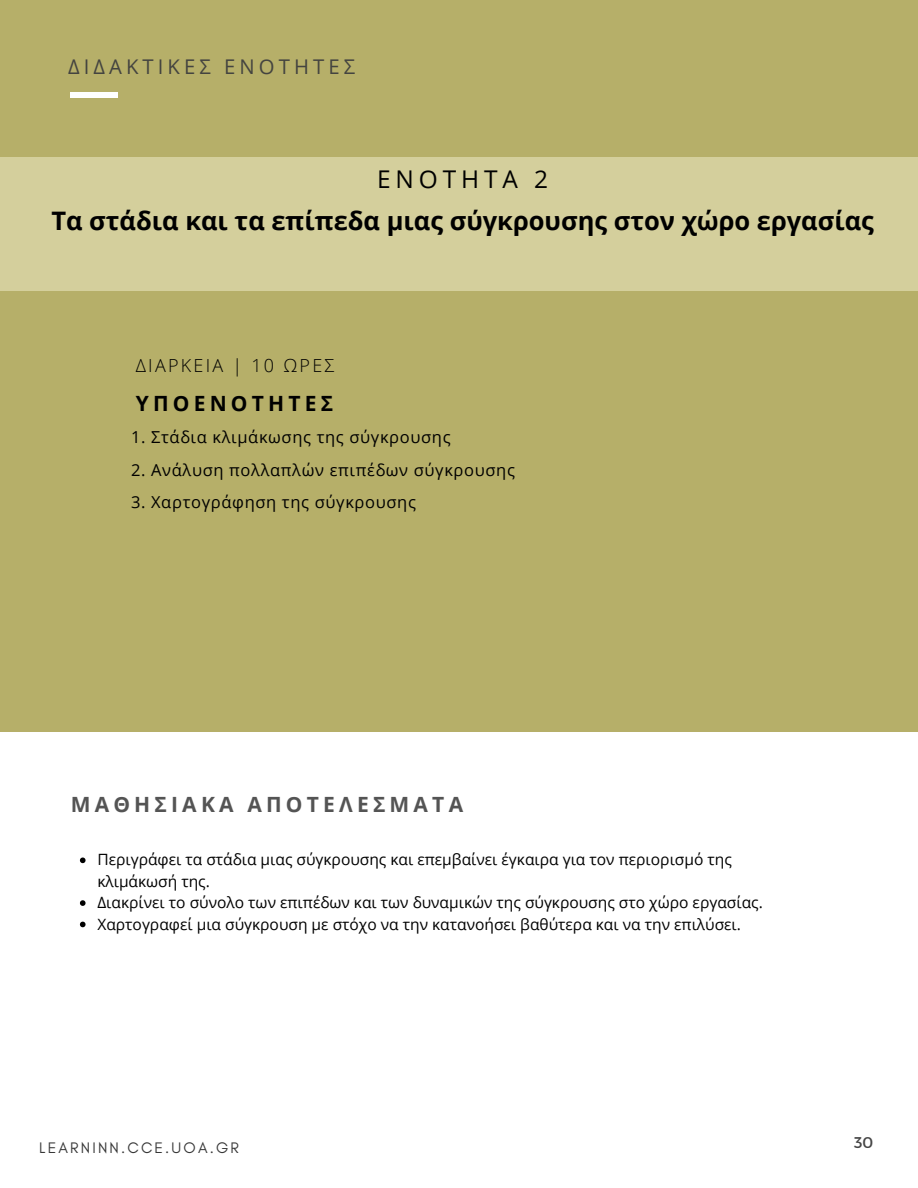
<style>
.page{position:relative;width:918px;height:1188px;background:#fff}
.page>*{position:absolute;margin:0;border:0;box-sizing:border-box;transform-origin:0 0}
.t1{font:700 25.5px "Open Sans";color:#000}
.t2{font:24.45px "Open Sans";letter-spacing:.2em;color:#000}
.t3{font:700 21px "Open Sans";letter-spacing:.2em;color:#545454}
.t4{font:700 21px "Open Sans";letter-spacing:.2em;color:#000}
.t5{font:20.25px "Open Sans";letter-spacing:.2em;color:#444440}
.t6{font:300 18px "Open Sans";letter-spacing:.125em;color:#000}
.t7{font:16.5px "Open Sans";letter-spacing:.04em;color:#000}
.t8{font:15.6px/21.3px "Open Sans";color:#000}
.t9{font:15.6px "Glacial Indifference";letter-spacing:.14em;color:#373737}
.t10{font:15.6px "Montserrat";color:#454545}
</style>
<div class="page">
<div style="left:0;top:0;width:918px;height:732px;background:#b6af69"></div>
<div style="left:70px;top:92px;width:48px;height:5px;background:#fff"></div>
<svg style="left:80px;top:858px;width:6px;height:5px"></svg>
<svg style="left:80px;top:900px;width:6px;height:6px"></svg>
<svg style="left:80px;top:922px;width:6px;height:5px"></svg>
<div style="left:0;top:157px;width:918px;height:134px;background:#d4cf9c"></div>
<p class="t5" style="left:68px;top:53px;width:288px">ΔΙΔΑΚΤΙΚΕΣ ΕΝΟΤΗΤΕΣ</p>
<h2 class="t2" style="left:377px;top:162px;width:172px">ΕΝΟΤΗΤΑ 2</h2>
<h1 class="t1" style="left:51px;top:203px;width:824px">Τα στάδια και τα επίπεδα μιας σύγκρουσης στον χώρο εργασίας</h1>
<p class="t6" style="left:136px;top:353px;width:200px">ΔΙΑΡΚΕΙΑ | 10 ΩΡΕΣ</p>
<h3 class="t4" style="left:136px;top:388px;width:199px">ΥΠΟΕΝΟΤΗΤΕΣ</h3>
<p class="t7" style="left:131px;top:425px;width:321px">1. Στάδια κλιμάκωσης της σύγκρουσης</p>
<p class="t7" style="left:131px;top:458px;width:385px">2. Ανάλυση πολλαπλών επιπέδων σύγκρουσης</p>
<p class="t7" style="left:131px;top:491px;width:286px">3. Χαρτογράφηση της σύγκρουσης</p>
<h3 class="t3" style="left:71px;top:790px;width:394px">ΜΑΘΗΣΙΑΚΑ ΑΠΟΤΕΛΕΣΜΑΤΑ</h3>
<p class="t8" style="left:97px;top:849px;width:667px">Περιγράφει τα στάδια μιας σύγκρουσης και επεμβαίνει έγκαιρα για τον περιορισμό της κλιμάκωσή της.<br>Διακρίνει το σύνολο των επιπέδων και των δυναμικών της σύγκρουσης στο χώρο εργασίας.<br>Χαρτογραφεί μια σύγκρουση με στόχο να την κατανοήσει βαθύτερα και να την επιλύσει.</p>
<p class="t9" style="left:39px;top:1138px;width:201px">LEARNINN.CCE.UOA.GR</p>
<p class="t10" style="left:854px;top:1133px;width:21px">30</p>
</div>
